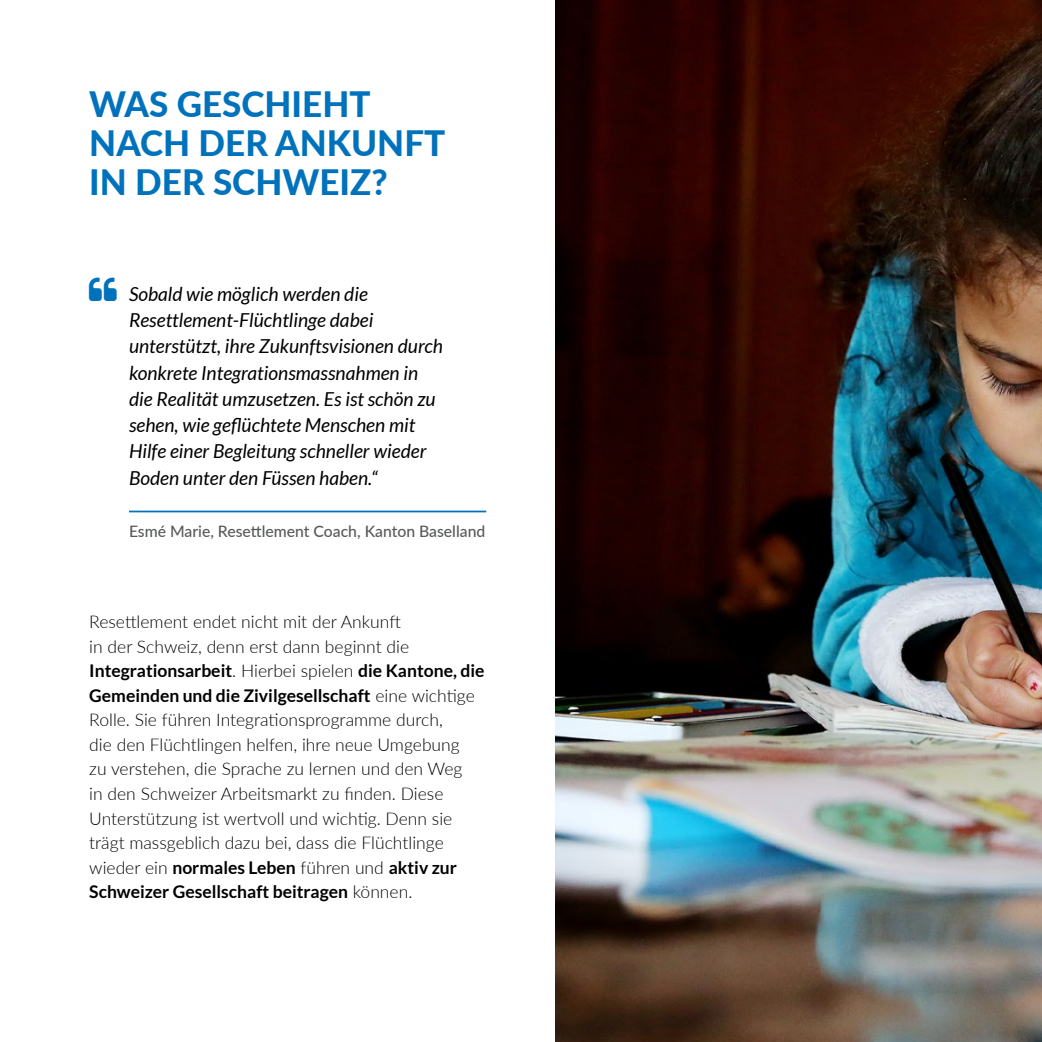
<style>
.page{position:relative;width:1042px;height:1042px;background:#fff}
.page>*{position:absolute;margin:0;border:0;box-sizing:border-box;transform-origin:0 0}
.t1{font:800 35px/38.5px "Lato";color:#0072bc}
.t2{font:italic 19.25px/26.2px "Lato";color:#000}
.t3{font:300 17.5px/24.5px "Lato";color:#000}
.t4{font:500 15.75px "Lato";color:#58595b}
.s1{font-weight:700}
</style>
<div class="page">
<img style="left:556px;top:0;width:486px;height:1042px">
<hr style="left:129px;top:510px;width:357px;height:2px;background:#0072bc">
<h1 class="t1" style="left:89px;top:84px;width:357px">WAS GESCHIEHT<br>NACH DER ANKUNFT<br>IN DER SCHWEIZ?</h1>
<p class="t2" style="left:129px;top:281px;width:315px">Sobald wie möglich werden die Resettlement-Flüchtlinge dabei unterstützt, ihre Zukunftsvisionen durch konkrete Integrationsmassnahmen in die Realität umzusetzen. Es ist schön zu sehen, wie geflüchtete Menschen mit Hilfe einer Begleitung schneller wieder Boden unter den Füssen haben.“</p>
<p class="t4" style="left:129px;top:520px;width:358px">Esmé Marie, Resettlement Coach, Kanton Baselland</p>
<p class="t3" style="left:89px;top:609px;width:397px">Resettlement endet nicht mit der Ankunft<br>in der Schweiz, denn erst dann beginnt die <span class="s1">Integrationsarbeit</span>. Hierbei spielen <span class="s1">die Kantone, die Gemeinden und die Zivilgesellschaft</span> eine wichtige Rolle. Sie führen Integrationsprogramme durch,<br>die den Flüchtlingen helfen, ihre neue Umgebung<br>zu verstehen, die Sprache zu lernen und den Weg<br>in den Schweizer Arbeitsmarkt zu finden. Diese Unterstützung ist wertvoll und wichtig. Denn sie trägt massgeblich dazu bei, dass die Flüchtlinge wieder ein <span class="s1">normales Leben</span> führen und <span class="s1">aktiv zur Schweizer Gesellschaft beitragen</span> können.</p>
</div>
